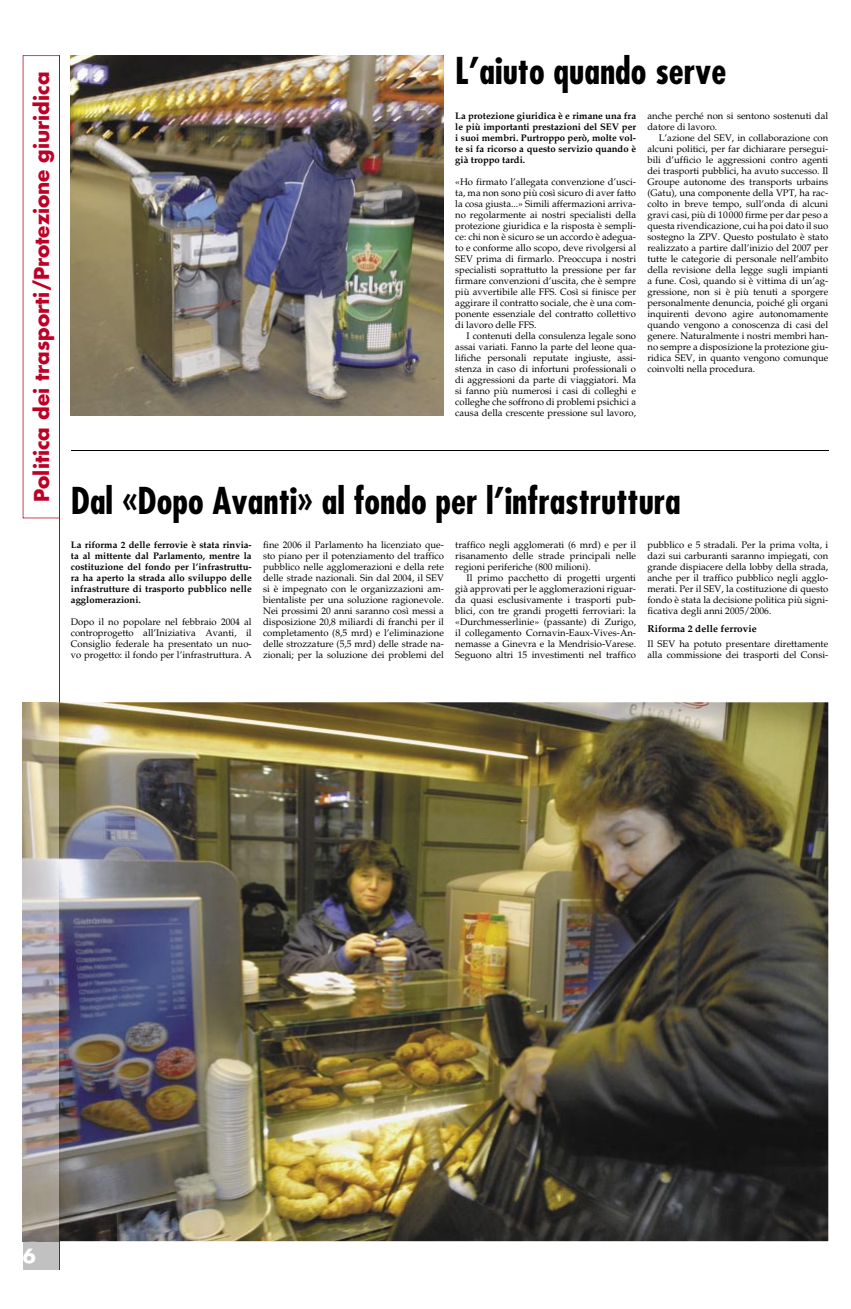
<style>
.page{position:relative;width:851px;height:1309px;background:#fff}
.page>*{position:absolute;margin:0;border:0;box-sizing:border-box;transform-origin:0 0}
.t1{font:700 condensed 36px "Futura";color:#000}
.t2{font:700 20px "Futura";color:#be0027}
.t3{font:700 19px "Futura";color:#fff}
.t4{font:700 10px "Palatino";color:#000}
.t5{font:9.5px/11px "Palatino";color:#000;text-align:justify}
.t6{font:700 9.5px/11px "Palatino";color:#000;text-align:justify}
</style>
<div class="page">
<div style="left:23px;top:1240px;width:37px;height:29px;background:#c1c1c1"></div>
<hr style="left:59px;top:55px;width:1px;height:1214px;background:#be0027">
<svg style="left:23px;top:55px;width:36px;height:463px"></svg>
<img style="left:71px;top:55px;width:373px;height:360px">
<hr style="left:71px;top:450px;width:757px;height:1px;background:#000">
<img style="left:59px;top:702px;width:769px;height:538px">
<img style="left:23px;top:702px;width:36px;height:538px">
<h2 class="t2" style="left:28px;top:502px;width:432px;rotate:-90deg">Politica dei trasporti/Protezione giuridica</h2>
<h1 class="t1" style="left:455px;top:48px;width:272px">L’aiuto quando serve</h1>
<p class="t6" style="left:455px;top:110px;width:182px">La protezione giuridica è e rimane una fra le più importanti prestazioni del SEV per i suoi membri. Purtroppo però, molte vol&shy;te si fa ricorso a questo servizio quando è già troppo tardi.</p>
<p class="t5" style="left:455px;top:176px;width:182px">«Ho firmato l’allegata convenzione d’usci&shy;ta, ma non sono più così sicuro di aver fatto la cosa giusta...» Simili affermazioni arriva&shy;no regolarmente ai nostri specialisti della protezione giuridica e la risposta è sempli&shy;ce: chi non è sicuro se un accordo è adegua&shy;to e conforme allo scopo, deve rivolgersi al SEV prima di firmarlo. Preoccupa i nostri specialisti soprattutto la pressione per far firmare convenzioni d’uscita, che è sempre più avvertibile alle FFS. Così si finisce per aggirare il contratto sociale, che è una com&shy;ponente essenziale del contratto collettivo di lavoro delle FFS.</p>
<p class="t5" style="left:455px;top:330px;width:182px;text-indent:11px">I contenuti della consulenza legale sono assai variati. Fanno la parte del leone qua&shy;lifiche personali reputate ingiuste, assi&shy;stenza in caso di infortuni professionali o di aggressioni da parte di viaggiatori. Ma si fanno più numerosi i casi di colleghi e colleghe che soffrono di problemi psichici a causa della crescente pressione sul lavoro,</p>
<p class="t5" style="left:647px;top:110px;width:182px">anche perché non si sentono sostenuti dal datore di lavoro.</p>
<p class="t5" style="left:647px;top:132px;width:182px;text-indent:11px">L’azione del SEV, in collaborazione con alcuni politici, per far dichiarare persegui&shy;bili d’ufficio le aggressioni contro agenti dei trasporti pubblici, ha avuto successo. Il Groupe autonome des transports urbains (Gatu), una componente della VPT, ha rac&shy;colto in breve tempo, sull’onda di alcuni gravi casi, più di 10 000 firme per dar peso a questa rivendicazione, cui ha poi dato il suo sostegno la ZPV. Questo postulato è stato realizzato a partire dall’inizio del 2007 per tutte le categorie di personale nell’ambito della revisione della legge sugli impianti a fune. Così, quando si è vittima di un’ag&shy;gressione, non si è più tenuti a sporgere personalmente denuncia, poiché gli organi inquirenti devono agire autonomamente quando vengono a conoscenza di casi del genere. Naturalmente i nostri membri han&shy;no sempre a disposizione la protezione giu&shy;ridica SEV, in quanto vengono comunque coinvolti nella procedura.</p>
<h1 class="t1" style="left:71px;top:478px;width:611px">Dal «Dopo Avanti» al fondo per l’infrastruttura</h1>
<p class="t6" style="left:71px;top:539px;width:182px">La riforma 2 delle ferrovie è stata rinvia&shy;ta al mittente dal Parlamento, mentre la costituzione del fondo per l’infrastruttu&shy;ra ha aperto la strada allo sviluppo delle infrastrutture di trasporto pubblico nelle agglomerazioni.</p>
<p class="t5" style="left:71px;top:616px;width:182px">Dopo il no popolare nel febbraio 2004 al controprogetto all’Iniziativa Avanti, il Consiglio federale ha presentato un nuo&shy;vo progetto: il fondo per l’infrastruttura. A</p>
<p class="t5" style="left:263px;top:539px;width:182px">fine 2006 il Parlamento ha licenziato que&shy;sto piano per il potenziamento del traffico pubblico nelle agglomerazioni e della rete delle strade nazionali. Sin dal 2004, il SEV si è impegnato con le organizzazioni am&shy;bientaliste per una soluzione ragionevole.<br>Nei prossimi 20 anni saranno così messi a disposizione 20,8 miliardi di franchi per il completamento (8,5 mrd) e l’eliminazione delle strozzature (5,5 mrd) delle strade na&shy;zionali; per la soluzione dei problemi del</p>
<p class="t5" style="left:455px;top:539px;width:182px">traffico negli agglomerati (6 mrd) e per il risanamento delle strade principali nelle regioni periferiche (800 milioni).</p>
<p class="t5" style="left:647px;top:539px;width:182px">pubblico e 5 stradali. Per la prima volta, i dazi sui carburanti saranno impiegati, con grande dispiacere della lobby della strada, anche per il traffico pubblico negli agglo&shy;merati. Per il SEV, la costituzione di questo fondo è stata la decisione politica più signi&shy;ficativa degli anni 2005/2006.</p>
<p class="t4" style="left:647px;top:622px;width:111px">Riforma 2 delle ferrovie</p>
<p class="t5" style="left:647px;top:638px;width:182px">Il SEV ha potuto presentare direttamente alla commissione dei trasporti del Consi-</p>
<p class="t5" style="left:455px;top:572px;width:182px;text-indent:11px">Il primo pacchetto di progetti urgenti già approvati per le agglomerazioni riguar&shy;da quasi esclusivamente i trasporti pub&shy;blici, con tre grandi progetti ferroviari: la «Durchmesserlinie» (passante) di Zurigo, il collegamento Cornavin-Eaux-Vives-An&shy;nemasse a Ginevra e la Mendrisio-Varese.<br>Seguono altri 15 investimenti nel traffico</p>
<h3 class="t3" style="left:23px;top:1242px;width:15px">6</h3>
</div>
